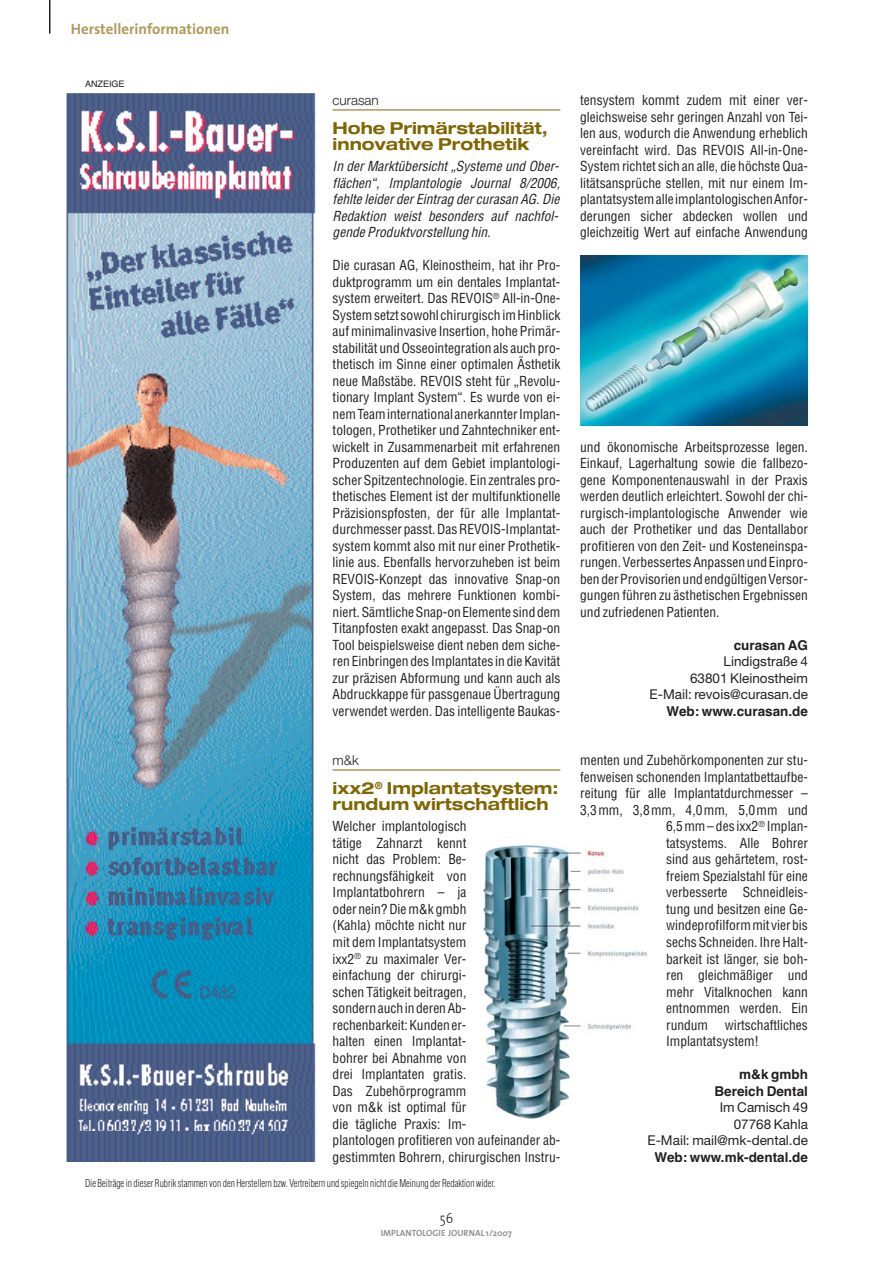
<style>
.page{position:relative;width:893px;height:1263px;background:#fff}
.page>*{position:absolute;margin:0;border:0;box-sizing:border-box;transform-origin:0 0}
.t1{font:700 expanded 16.5px/16.5px "Helvetica Neue";color:#806600}
.t2{font:700 15px "The Sans";color:#b19a59}
.t3{font:300 14.25px "The Sans";color:#231f20;scale:.9 1}
.t4{font:condensed 13.5px/16.5px "Helvetica";color:#231f20;text-align:justify}
.t5{font:italic condensed 13.5px/16.5px "Helvetica";color:#231f20}
.t6{font:13.5px/16.5px "Helvetica Neue";color:#231f20;text-align:right}
.t7{font:700 13.5px/16.5px "Helvetica";color:#231f20;text-align:right}
.t8{font:300 13.5px "Helvetica Neue";color:#231f20}
.t9{font:300 condensed 10.5px "Helvetica";color:#231f20;scale:.9 1}
.t10{font:700 9px "The Sans";color:#939598}
.t11{font:9px "Helvetica";color:#231f20}
</style>
<div class="page">
<hr style="left:333px;top:110px;width:227px;height:1px;background:#806600">
<hr style="left:49px;top:0;width:2px;height:34px;background:#231f20">
<img style="left:580px;top:255px;width:228px;height:170px">
<hr style="left:333px;top:770px;width:227px;height:1px;background:#806600">
<img style="left:483px;top:845px;width:164px;height:274px">
<img style="left:66px;top:94px;width:250px;height:1067px">
<p class="t2" style="left:71px;top:21px;width:160px">Herstellerinformationen</p>
<p class="t11" style="left:85px;top:81px;width:41px">ANZEIGE</p>
<p class="t8" style="left:333px;top:96px;width:48px">curasan</p>
<p class="t1" style="left:333px;top:121px;width:217px">Hohe Primärstabilität, innovative Prothetik</p>
<p class="t5" style="left:333px;top:159px;width:232px">In derMarktübersicht„Systeme und Ober&shy;flächen“, Implantologie Journal 8/2006, fehlte leiderderEintrag dercurasan AG.Die Redaktion weist besonders auf nachfol&shy;gende Produktvorstellung hin.</p>
<p class="t4" style="left:333px;top:258px;width:229px">Die curasan AG, Kleinostheim, hat ihr Pro&shy;duktprogramm um ein dentales Implantat&shy;system erweitert. Das REVOIS<sup>®</sup> All-in-One-System setzt sowohl chirurgisch im Hinblick auf minimalinvasive Insertion, hohe Primär&shy;stabilität und Osseointegration als auch pro&shy;thetisch im Sinne einer optimalen Ästhetik neue Maßstäbe. REVOIS steht für „Revolu&shy;tionary Implant System“. Es wurde von ei&shy;nem Team international anerkannter Implan&shy;tologen, Prothetiker und Zahntechniker ent&shy;wickelt in Zusammenarbeit mit erfahrenen Produzenten auf dem Gebiet implantologi&shy;scher Spitzentechnologie. Ein zentrales pro&shy;thetisches Element ist der multifunktionelle Präzisionspfosten, der für alle Implantat&shy;durchmesser passt. Das REVOIS-Implantat&shy;system kommt also mit nur einer Prothetik&shy;linie aus. Ebenfalls hervorzuheben ist beim REVOIS-Konzept das innovative Snap-on System, das mehrere Funktionen kombi&shy;niert. Sämtliche Snap-on Elemente sind dem Titanpfosten exakt angepasst. Das Snap-on Tool beispielsweise dient neben dem siche&shy;ren Einbringen des Implantates in die Kavität zur präzisen Abformung und kann auch als Abdruckkappe für passgenaue Übertragung verwendet werden. Das intelligente Baukas-</p>
<p class="t8" style="left:333px;top:756px;width:28px">m&amp;k</p>
<p class="t1" style="left:333px;top:781px;width:227px">ixx2<sup>®</sup> Implantatsystem: rundum wirtschaftlich</p>
<p class="t4" style="left:333px;top:819px;width:229px;text-align:left">Welcher implantologisch<br>tätige Zahnarzt kennt<br>nicht das Problem: Be&shy;rechnungsfähigkeit von<br>Implantatbohrern – ja<br>oder nein? Die m&amp;k gmbh<br>(Kahla) möchte nicht nur<br>mit dem Implantatsystem<br>ixx2<sup>®</sup> zu maximaler Ver-<br>einfachung der chirurgi-<br>schen Tätigkeit beitragen,<br>sondern auch in deren Ab-<br>rechenbarkeit: Kunden er-<br>halten einen Implantat-<br>bohrer bei Abnahme von<br>drei Implantaten gratis.<br>Das Zubehörprogramm<br>von m&amp;k ist optimal für<br>die tägliche Praxis: Im-<br>plantologen profitieren von aufeinander ab&shy;gestimmten Bohrern, chirurgischen Instru-</p>
<p class="t9" style="left:85px;top:1179px;width:457px">Die Beiträge in dieser Rubrik stammen von den Herstellern bzw. Vertreibern und spiegeln nicht die Meinung der Redaktion wider.</p>
<p class="t3" style="left:440px;top:1212px;width:17px">56</p>
<p class="t10" style="left:381px;top:1228px;width:133px">IMPLANTOLOGIE JOURNAL 1/2007</p>
<p class="t4" style="left:580px;top:93px;width:229px">tensystem kommt zudem mit einer ver&shy;gleichsweise sehr geringen Anzahl von Tei&shy;len aus, wodurch die Anwendung erheblich vereinfacht wird. Das REVOIS All-in-One-System richtet sich an alle, die höchste Qua&shy;litätsansprüche stellen, mit nur einem Im&shy;plantatsystem alle implantologischen Anfor&shy;derungen sicher abdecken wollen und gleichzeitig Wert auf einfache Anwendung</p>
<p class="t4" style="left:580px;top:440px;width:229px">und ökonomische Arbeitsprozesse legen.<br>Einkauf, Lagerhaltung sowie die fallbezo&shy;gene Komponentenauswahl in der Praxis werden deutlich erleichtert. Sowohl der chi&shy;rurgisch-implantologische Anwender wie auch der Prothetiker und das Dentallabor profitieren von den Zeit- und Kosteneinspa&shy;rungen. Verbessertes Anpassen und Einpro&shy;ben der Provisorien und endgültigen Versor&shy;gungen führen zu ästhetischen Ergebnissen und zufriedenen Patienten.</p>
<p class="t7" style="left:734px;top:638px;width:76px">curasan AG</p>
<p class="t6" style="left:649px;top:655px;width:160px">Lindigstraße 4<br>63801 Kleinostheim<br>E-Mail: revois@curasan.de</p>
<p class="t7" style="left:666px;top:704px;width:143px">Web: www.curasan.de</p>
<p class="t4" style="left:580px;top:753px;width:229px">menten und Zubehörkomponenten zur stu-</p>
<p class="t4" style="left:580px;top:770px;width:229px">fenweisen schonenden Implantatbettaufbe-</p>
<p class="t4" style="left:580px;top:786px;width:229px">reitung für alle Implantatdurchmesser –</p>
<p class="t4" style="left:580px;top:803px;width:229px">3,3mm, 3,8mm, 4,0mm, 5,0mm und</p>
<p class="t4" style="left:666px;top:819px;width:143px">6,5mm – des ixx2<sup>®</sup> Implan-</p>
<p class="t4" style="left:666px;top:836px;width:143px">tatsystems. Alle Bohrer</p>
<p class="t4" style="left:666px;top:852px;width:143px">sind aus gehärtetem, rost-</p>
<p class="t4" style="left:666px;top:869px;width:143px">freiem Spezialstahl für eine</p>
<p class="t4" style="left:666px;top:885px;width:143px">verbesserte Schneidleis-</p>
<p class="t4" style="left:666px;top:902px;width:143px">tung und besitzen eine Ge-</p>
<p class="t4" style="left:666px;top:918px;width:143px">windeprofilform mit vier bis</p>
<p class="t4" style="left:666px;top:935px;width:143px">sechs Schneiden. Ihre Halt-</p>
<p class="t4" style="left:666px;top:951px;width:143px">barkeit ist länger, sie boh-</p>
<p class="t4" style="left:666px;top:968px;width:143px">ren gleichmäßiger und</p>
<p class="t4" style="left:666px;top:984px;width:143px">mehr Vitalknochen kann</p>
<p class="t4" style="left:666px;top:1001px;width:143px">entnommen werden. Ein</p>
<p class="t4" style="left:666px;top:1017px;width:143px">rundum wirtschaftliches</p>
<p class="t4" style="left:666px;top:1034px;width:94px">Implantatsystem!</p>
<p class="t7" style="left:714px;top:1067px;width:95px">m&amp;k gmbh<br>Bereich Dental</p>
<p class="t6" style="left:647px;top:1100px;width:162px">Im Camisch 49<br>07768 Kahla<br>E-Mail: mail@mk-dental.de</p>
<p class="t7" style="left:655px;top:1150px;width:155px">Web: www.mk-dental.de</p>
</div>
